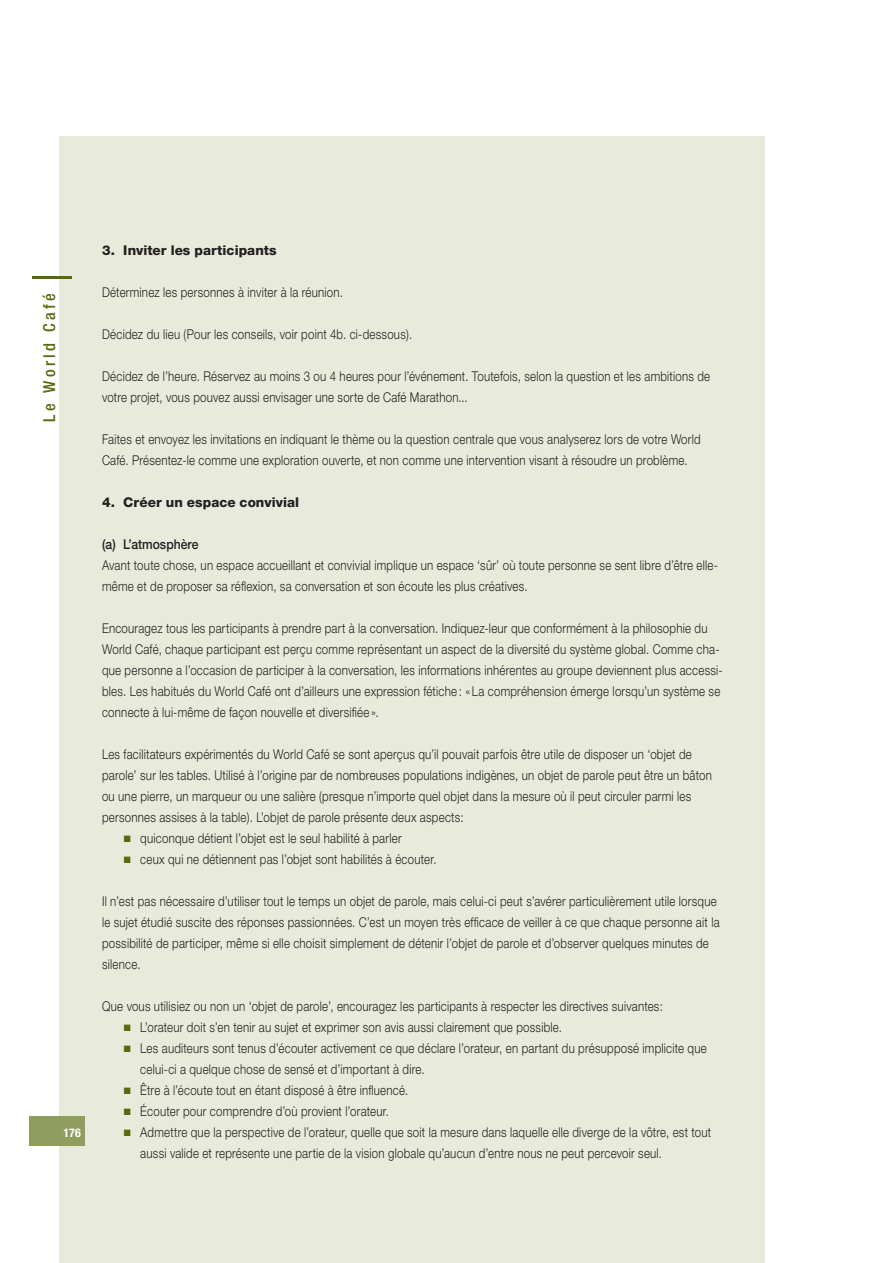
<style>
.page{position:relative;width:893px;height:1263px;background:#fff}
.page>*{position:absolute;margin:0;border:0;box-sizing:border-box;transform-origin:0 0}
.t1{font:100 condensed 54px "Helvetica Neue";color:#556b0e}
.t2{font:500 condensed 16.5px "Helvetica Neue";letter-spacing:.2em;color:#556b0e}
.t3{font:300 13.5px/21px "Helvetica Neue";letter-spacing:.02em;color:#231f20;scale:.85 1}
.t4{font:800 13.5px "Helvetica Neue";letter-spacing:.005em;color:#231f20}
.t5{font:500 13.5px "Helvetica Neue";color:#231f20;scale:.9 1}
.t6{font:700 condensed 12px "Helvetica Neue";color:#fff}
</style>
<div class="page">
<div style="left:60px;top:136px;width:705px;height:1127px;background:#e8ebdc"></div>
<div style="left:30px;top:1116px;width:55px;height:30px;background:#8f9e5f"></div>
<h1 class="t1" style="left:22px;top:283px;width:13px;rotate:-90deg">|</h1>
<p class="t2" style="left:40px;top:421px;width:129px;rotate:-90deg">Le World Café</p>
<p class="t6" style="left:64px;top:1125px;width:19px">176</p>
<p class="t4" style="left:102px;top:242px;width:176px">3. Inviter les participants</p>
<p class="t3" style="left:102px;top:281px;width:285px">Déterminez les personnes à inviter à la réunion.</p>
<p class="t3" style="left:102px;top:323px;width:367px">Décidez du lieu (Pour les conseils, voir point 4b. ci-dessous).</p>
<p class="t3" style="left:102px;top:365px;width:717px">Décidez de l’heure. Réservez au moins 3 ou 4 heures pour l’événement. Toutefois, selon la question et les ambitions de votre projet, vous pouvez aussi envisager une sorte de Café Marathon...</p>
<p class="t3" style="left:102px;top:428px;width:706px">Faites et envoyez les invitations en indiquant le thème ou la question centrale que vous analyserez lors de votre World<br>Café. Présentez-le comme une exploration ouverte, et non comme une intervention visant à résoudre un problème.</p>
<p class="t4" style="left:102px;top:494px;width:199px">4. Créer un espace convivial</p>
<p class="t5" style="left:102px;top:536px;width:109px">(a) L’atmosphère</p>
<p class="t3" style="left:102px;top:554px;width:726px">Avant toute chose, un espace accueillant et convivial implique un espace ‘sûr’ où toute personne se sent libre d’être elle&shy;même et de proposer sa réflexion, sa conversation et son écoute les plus créatives.</p>
<p class="t3" style="left:102px;top:617px;width:732px">Encouragez tous les participants à prendre part à la conversation. Indiquez-leur que conformément à la philosophie du World Café, chaque participant est perçu comme représentant un aspect de la diversité du système global. Comme cha&shy;que personne a l’occasion de participer à la conversation, les informations inhérentes au groupe deviennent plus accessi&shy;bles. Les habitués du World Café ont d’ailleurs une expression fétiche : « La compréhension émerge lorsqu’un système se connecte à lui-même de façon nouvelle et diversifiée ».</p>
<p class="t3" style="left:102px;top:743px;width:695px">Les facilitateurs expérimentés du World Café se sont aperçus qu’il pouvait parfois être utile de disposer un ‘objet de</p>
<p class="t3" style="left:102px;top:764px;width:719px">parole’ sur les tables. Utilisé à l’origine par de nombreuses populations indigènes, un objet de parole peut être un bâton</p>
<p class="t3" style="left:102px;top:785px;width:695px">ou une pierre, un marqueur ou une salière (presque n’importe quel objet dans la mesure où il peut circuler parmi les</p>
<p class="t3" style="left:102px;top:806px;width:427px">personnes assises à la table). L’objet de parole présente deux aspects:</p>
<p class="t3" style="left:140px;top:827px;width:309px">quiconque détient l’objet est le seul habilité à parler</p>
<p class="t3" style="left:140px;top:848px;width:350px">ceux qui ne détiennent pas l’objet sont habilités à écouter.</p>
<p class="t3" style="left:102px;top:890px;width:728px">Il n’est pas nécessaire d’utiliser tout le temps un objet de parole, mais celui-ci peut s’avérer particulièrement utile lorsque le sujet étudié suscite des réponses passionnées. C’est un moyen très efficace de veiller à ce que chaque personne ait la possibilité de participer, même si elle choisit simplement de détenir l’objet de parole et d’observer quelques minutes de silence.</p>
<p class="t3" style="left:140px;top:995px;width:673px;text-indent:-38px">Que vous utilisiez ou non un ‘objet de parole’, encouragez les participants à respecter les directives suivantes:<br>L’orateur doit s’en tenir au sujet et exprimer son avis aussi clairement que possible.<br>Les auditeurs sont tenus d’écouter activement ce que déclare l’orateur, en partant du présupposé implicite que celui-ci a quelque chose de sensé et d’important à dire.<br>Être à l’écoute tout en étant disposé à être influencé.<br>Écouter pour comprendre d’où provient l’orateur.<br>Admettre que la perspective de l’orateur, quelle que soit la mesure dans laquelle elle diverge de la vôtre, est tout aussi valide et représente une partie de la vision globale qu’aucun d’entre nous ne peut percevoir seul.</p>
</div>
